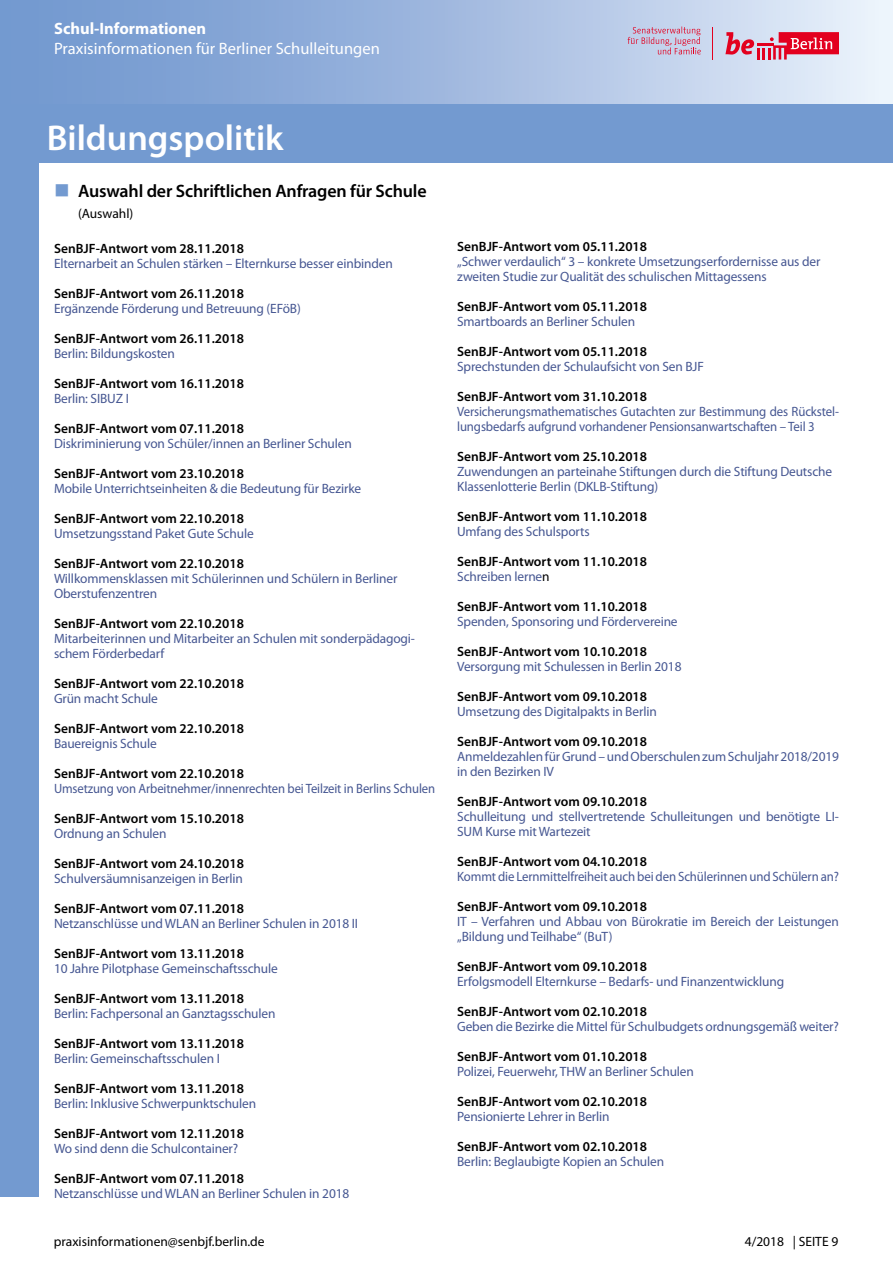
<style>
.page{position:relative;width:893px;height:1263px;background:#fff}
.page>*{position:absolute;margin:0;border:0;box-sizing:border-box;transform-origin:0 0}
.t1{font:600 36px "Myriad Pro";color:#fff}
.t2{font:600 18px "Myriad Pro";letter-spacing:-.01em;color:#000}
.t3{font:16.5px "Myriad Pro";color:#fff}
.t4{font:700 16.5px "Myriad Pro";color:#fff}
.t5{font:13.5px/15px "Myriad Pro";letter-spacing:-.01em;color:#465792}
.t6{font:600 13.5px/15px "Myriad Pro";color:#000}
.t7{font:13.5px/15px "Myriad Pro";letter-spacing:-.01em;color:#465792;scale:.95 1}
.t8{font:13.5px "Myriad Pro";letter-spacing:-.01em;color:#465792;scale:.94 1}
.t9{font:13.5px "Myriad Pro";color:#000}
.s1{color:#739ad0}
.s2{font-weight:400;color:#465792}
.s3{font-weight:400}
</style>
<div class="page">
<div style="left:0;top:103px;width:38px;height:1094px;background:#739ad0"></div>
<div style="left:38px;top:103px;width:855px;height:60px;background:#739ad0"></div>
<div style="left:0;top:0;width:892px;height:103px;background:linear-gradient(to right,#668fcb,#e5ecf8)"></div>
<svg style="left:725px;top:32px;width:114px;height:28px;background:#de6c84"></svg>
<hr style="left:713px;top:27px;width:1px;height:33px;background:#e3001f">
<svg style="left:628px;top:27px;width:73px;height:27px;background:#c8b3cd"></svg>
<p class="t4" style="left:54px;top:20px;width:154px">Schul-Informationen</p>
<p class="t3" style="left:54px;top:40px;width:327px">Praxisinformationen für Berliner Schulleitungen</p>
<h1 class="t1" style="left:47px;top:118px;width:238px">Bildungspolitik</h1>
<h2 class="t2" style="left:54px;top:181px;width:374px"><span class="s1">■</span> Auswahl der Schriftlichen Anfragen für Schule</h2>
<p class="t9" style="left:78px;top:206px;width:57px">(Auswahl)</p>
<p class="t6" style="left:54px;top:241px;width:191px">SenBJF-Antwort vom 28.11.2018</p>
<p class="t5" style="left:54px;top:256px;width:340px">Elternarbeit an Schulen stärken – Elternkurse besser einbinden</p>
<p class="t6" style="left:54px;top:286px;width:191px">SenBJF-Antwort vom 26.11.2018</p>
<p class="t5" style="left:54px;top:301px;width:248px">Ergänzende Förderung und Betreuung (EFöB)</p>
<p class="t6" style="left:54px;top:331px;width:191px">SenBJF-Antwort vom 26.11.2018</p>
<p class="t5" style="left:54px;top:346px;width:122px">Berlin: Bildungskosten</p>
<p class="t6" style="left:54px;top:376px;width:191px">SenBJF-Antwort vom 16.11.2018</p>
<p class="t5" style="left:54px;top:391px;width:76px">Berlin: SIBUZ I</p>
<p class="t6" style="left:54px;top:421px;width:191px">SenBJF-Antwort vom 07.11.2018</p>
<p class="t5" style="left:54px;top:436px;width:299px">Diskriminierung von Schüler/innen an Berliner Schulen</p>
<p class="t6" style="left:54px;top:466px;width:191px">SenBJF-Antwort vom 23.10.2018</p>
<p class="t5" style="left:54px;top:481px;width:309px">Mobile Unterrichtseinheiten &amp; die Bedeutung für Bezirke</p>
<p class="t6" style="left:54px;top:511px;width:191px">SenBJF-Antwort vom 22.10.2018</p>
<p class="t5" style="left:54px;top:526px;width:201px">Umsetzungsstand Paket Gute Schule</p>
<p class="t6" style="left:54px;top:556px;width:191px">SenBJF-Antwort vom 22.10.2018</p>
<p class="t5" style="left:54px;top:571px;width:345px">Willkommensklassen mit Schülerinnen und Schülern in Berliner<br>Oberstufenzentren</p>
<p class="t6" style="left:54px;top:616px;width:191px">SenBJF-Antwort vom 22.10.2018</p>
<p class="t5" style="left:54px;top:631px;width:362px">Mitarbeiterinnen und Mitarbeiter an Schulen mit sonderpädagogi&shy;schem Förderbedarf</p>
<p class="t6" style="left:54px;top:676px;width:191px">SenBJF-Antwort vom 22.10.2018</p>
<p class="t5" style="left:54px;top:691px;width:105px">Grün macht Schule</p>
<p class="t6" style="left:54px;top:721px;width:191px">SenBJF-Antwort vom 22.10.2018</p>
<p class="t5" style="left:54px;top:736px;width:104px">Bauereignis Schule</p>
<p class="t6" style="left:54px;top:766px;width:191px">SenBJF-Antwort vom 22.10.2018</p>
<p class="t8" style="left:54px;top:781px;width:407px">Umsetzung von Arbeitnehmer/innenrechten bei Teilzeit in Berlins Schulen</p>
<p class="t6" style="left:54px;top:811px;width:191px">SenBJF-Antwort vom 15.10.2018</p>
<p class="t5" style="left:54px;top:826px;width:114px">Ordnung an Schulen</p>
<p class="t6" style="left:54px;top:856px;width:191px">SenBJF-Antwort vom 24.10.2018</p>
<p class="t5" style="left:54px;top:871px;width:190px">Schulversäumnisanzeigen in Berlin</p>
<p class="t6" style="left:54px;top:901px;width:191px">SenBJF-Antwort vom 07.11.2018</p>
<p class="t5" style="left:54px;top:916px;width:306px">Netzanschlüsse und WLAN an Berliner Schulen in 2018 II</p>
<p class="t6" style="left:54px;top:946px;width:191px">SenBJF-Antwort vom 13.11.2018</p>
<p class="t5" style="left:54px;top:961px;width:225px">10 Jahre Pilotphase Gemeinschaftsschule</p>
<p class="t6" style="left:54px;top:991px;width:191px">SenBJF-Antwort vom 13.11.2018</p>
<p class="t5" style="left:54px;top:1006px;width:223px">Berlin: Fachpersonal an Ganztagsschulen</p>
<p class="t6" style="left:54px;top:1036px;width:191px">SenBJF-Antwort vom 13.11.2018</p>
<p class="t5" style="left:54px;top:1051px;width:167px">Berlin: Gemeinschaftsschulen I</p>
<p class="t6" style="left:54px;top:1081px;width:191px">SenBJF-Antwort vom 13.11.2018</p>
<p class="t5" style="left:54px;top:1096px;width:204px">Berlin: Inklusive Schwerpunktschulen</p>
<p class="t6" style="left:54px;top:1126px;width:191px">SenBJF-Antwort vom 12.11.2018</p>
<p class="t5" style="left:54px;top:1141px;width:186px">Wo sind denn die Schulcontainer?</p>
<p class="t6" style="left:54px;top:1171px;width:191px">SenBJF-Antwort vom 07.11.2018</p>
<p class="t5" style="left:54px;top:1186px;width:297px">Netzanschlüsse und WLAN an Berliner Schulen in 2018</p>
<p class="t6" style="left:457px;top:239px;width:191px">SenBJF-Antwort vom 05.11.2018</p>
<p class="t5" style="left:457px;top:254px;width:365px">„Schwer verdaulich“ 3 – konkrete Umsetzungserfordernisse aus der zweiten Studie zur Qualität des schulischen Mittagessens</p>
<p class="t6" style="left:457px;top:299px;width:191px">SenBJF-Antwort vom 05.11.2018</p>
<p class="t5" style="left:457px;top:314px;width:179px">Smartboards an Berliner Schulen</p>
<p class="t6" style="left:457px;top:344px;width:191px">SenBJF-Antwort vom 05.11.2018</p>
<p class="t5" style="left:457px;top:359px;width:248px">Sprechstunden der Schulaufsicht von Sen BJF</p>
<p class="t6" style="left:457px;top:389px;width:191px">SenBJF-Antwort vom 31.10.2018</p>
<p class="t7" style="left:457px;top:404px;width:403px">Versicherungsmathematisches Gutachten zur Bestimmung des Rückstel&shy;lungsbedarfs aufgrund vorhandener Pensionsanwartschaften – Teil 3</p>
<p class="t6" style="left:457px;top:449px;width:191px">SenBJF-Antwort vom 25.10.2018</p>
<p class="t5" style="left:457px;top:464px;width:377px">Zuwendungen an parteinahe Stiftungen durch die Stiftung Deutsche<br>Klassenlotterie Berlin (DKLB-Stiftung)</p>
<p class="t6" style="left:457px;top:509px;width:191px">SenBJF-Antwort vom 11.10.2018</p>
<p class="t5" style="left:457px;top:524px;width:134px">Umfang des Schulsports</p>
<p class="t6" style="left:457px;top:554px;width:191px">SenBJF-Antwort vom 11.10.2018<br><span class="s2">Schreiben lerne</span><span class="s3">n</span></p>
<p class="t6" style="left:457px;top:599px;width:191px">SenBJF-Antwort vom 11.10.2018</p>
<p class="t5" style="left:457px;top:614px;width:222px">Spenden, Sponsoring und Fördervereine</p>
<p class="t6" style="left:457px;top:644px;width:191px">SenBJF-Antwort vom 10.10.2018</p>
<p class="t5" style="left:457px;top:659px;width:226px">Versorgung mit Schulessen in Berlin 2018</p>
<p class="t6" style="left:457px;top:689px;width:191px">SenBJF-Antwort vom 09.10.2018</p>
<p class="t5" style="left:457px;top:704px;width:201px">Umsetzung des Digitalpakts in Berlin</p>
<p class="t6" style="left:457px;top:734px;width:191px">SenBJF-Antwort vom 09.10.2018</p>
<p class="t5" style="left:457px;top:749px;width:383px">Anmeldezahlen für Grund – und Oberschulen zum Schuljahr 2018/2019 in den Bezirken IV</p>
<p class="t6" style="left:457px;top:794px;width:191px">SenBJF-Antwort vom 09.10.2018</p>
<p class="t5" style="left:457px;top:809px;width:383px">Schulleitung und stellvertretende Schulleitungen und benötigte LI-<br>SUM Kurse mit Wartezeit</p>
<p class="t6" style="left:457px;top:854px;width:191px">SenBJF-Antwort vom 04.10.2018</p>
<p class="t7" style="left:457px;top:869px;width:403px">Kommt die Lernmittelfreiheit auch bei den Schülerinnen und Schülern an?</p>
<p class="t6" style="left:457px;top:899px;width:191px">SenBJF-Antwort vom 09.10.2018</p>
<p class="t5" style="left:457px;top:914px;width:383px">IT – Verfahren und Abbau von Bürokratie im Bereich der Leistungen „Bildung und Teilhabe“ (BuT)</p>
<p class="t6" style="left:457px;top:959px;width:191px">SenBJF-Antwort vom 09.10.2018</p>
<p class="t5" style="left:457px;top:974px;width:329px">Erfolgsmodell Elternkurse – Bedarfs- und Finanzentwicklung</p>
<p class="t6" style="left:457px;top:1004px;width:191px">SenBJF-Antwort vom 02.10.2018</p>
<p class="t5" style="left:457px;top:1019px;width:383px">Geben die Bezirke die Mittel für Schulbudgets ordnungsgemäß weiter?</p>
<p class="t6" style="left:457px;top:1049px;width:191px">SenBJF-Antwort vom 01.10.2018</p>
<p class="t5" style="left:457px;top:1064px;width:238px">Polizei, Feuerwehr, THW an Berliner Schulen</p>
<p class="t6" style="left:457px;top:1094px;width:191px">SenBJF-Antwort vom 02.10.2018</p>
<p class="t5" style="left:457px;top:1109px;width:154px">Pensionierte Lehrer in Berlin</p>
<p class="t6" style="left:457px;top:1139px;width:191px">SenBJF-Antwort vom 02.10.2018</p>
<p class="t5" style="left:457px;top:1154px;width:209px">Berlin: Beglaubigte Kopien an Schulen</p>
<p class="t9" style="left:54px;top:1234px;width:212px">praxisinformationen@senbjf.berlin.de</p>
<p class="t9" style="left:745px;top:1234px;width:95px">4/2018 | SEITE 9</p>
</div>
